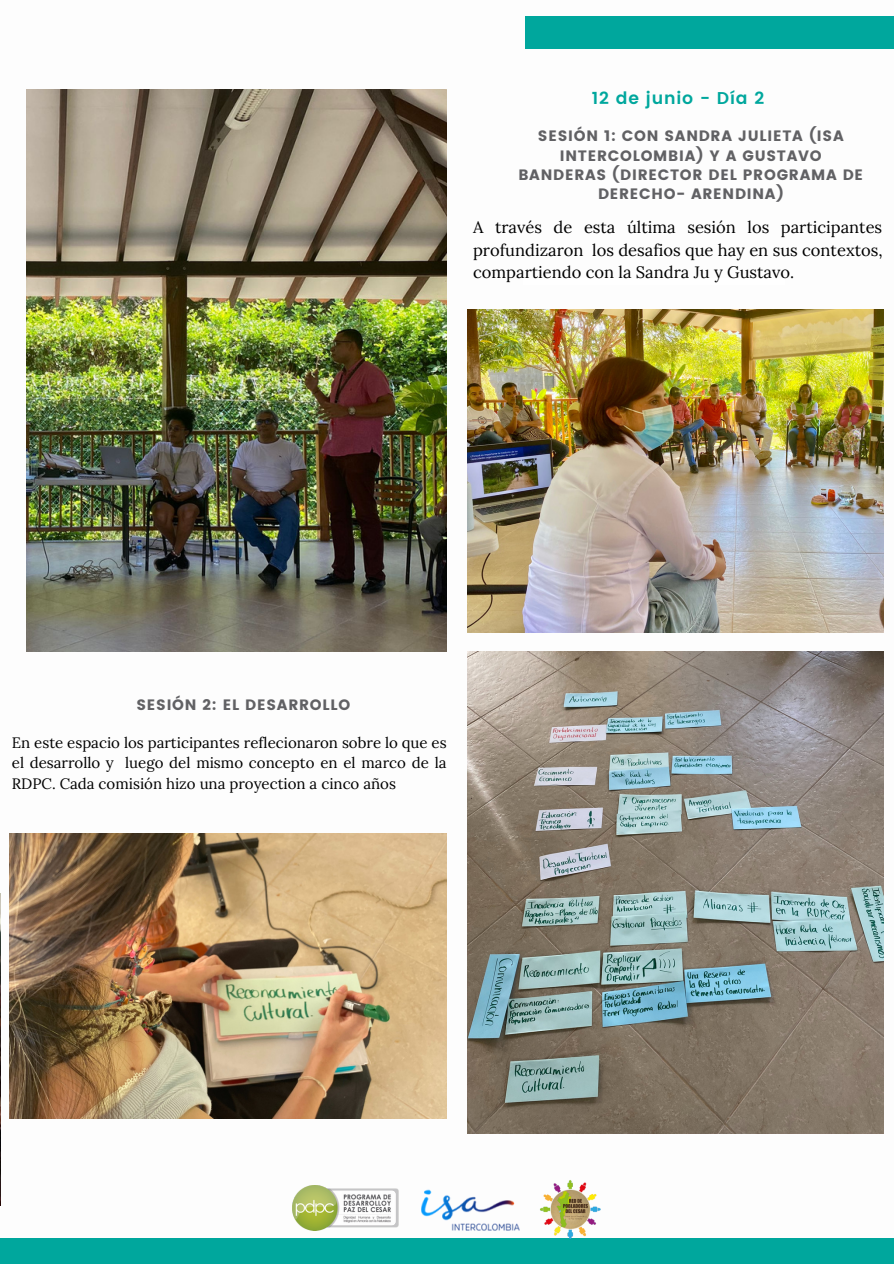
<style>
.page{position:relative;width:894px;height:1264px;background:#fff}
.page>*{position:absolute;margin:0;border:0;box-sizing:border-box;transform-origin:0 0}
.t1{font:600 17.1px "Poppins";letter-spacing:.05em;color:#00a79d}
.t2{font:16.5px/22.5px "Lora";color:#000;text-align:justify}
.t3{font:15px/20.5px "Lora";color:#000;text-align:justify}
.t4{font:15px/19.2px "Poppins";letter-spacing:.05em;color:#616164;text-align:center}
</style>
<div class="page">
<img style="left:0;top:893px;width:1px;height:311px">
<div style="left:0;top:1238px;width:893px;height:25px;background:#00a79d"></div>
<div style="left:524px;top:16px;width:369px;height:33px;background:#00a79d"></div>
<img style="left:421px;top:1189px;width:99px;height:42px">
<img style="left:293px;top:1185px;width:105px;height:45px">
<img style="left:539px;top:1180px;width:62px;height:59px">
<img style="left:10px;top:833px;width:437px;height:285px">
<img style="left:467px;top:309px;width:416px;height:323px">
<img style="left:467px;top:651px;width:416px;height:482px">
<img style="left:26px;top:89px;width:420px;height:562px">
<p class="t1" style="left:591px;top:88px;width:174px">12 de junio - Día 2</p>
<p class="t4" style="left:518px;top:127px;width:346px">SESIÓN 1: CON SANDRA JULIETA (ISA<br>INTERCOLOMBIA) Y A GUSTAVO<br>BANDERAS (DIRECTOR DEL PROGRAMA DE<br>DERECHO- ARENDINA)</p>
<p class="t2" style="left:473px;top:216px;width:411px">A través de esta última sesión los participantes profundizaron los desafios que hay en sus contextos, compartiendo con la Sandra Ju y Gustavo.</p>
<p class="t4" style="left:136px;top:695px;width:215px">SESIÓN 2: EL DESARROLLO</p>
<p class="t3" style="left:12px;top:731px;width:436px">En este espacio los participantes reflecionaron sobre lo que es el desarrollo y luego del mismo concepto en el marco de la RDPC. Cada comisión hizo una proyection a cinco años</p>
</div>
